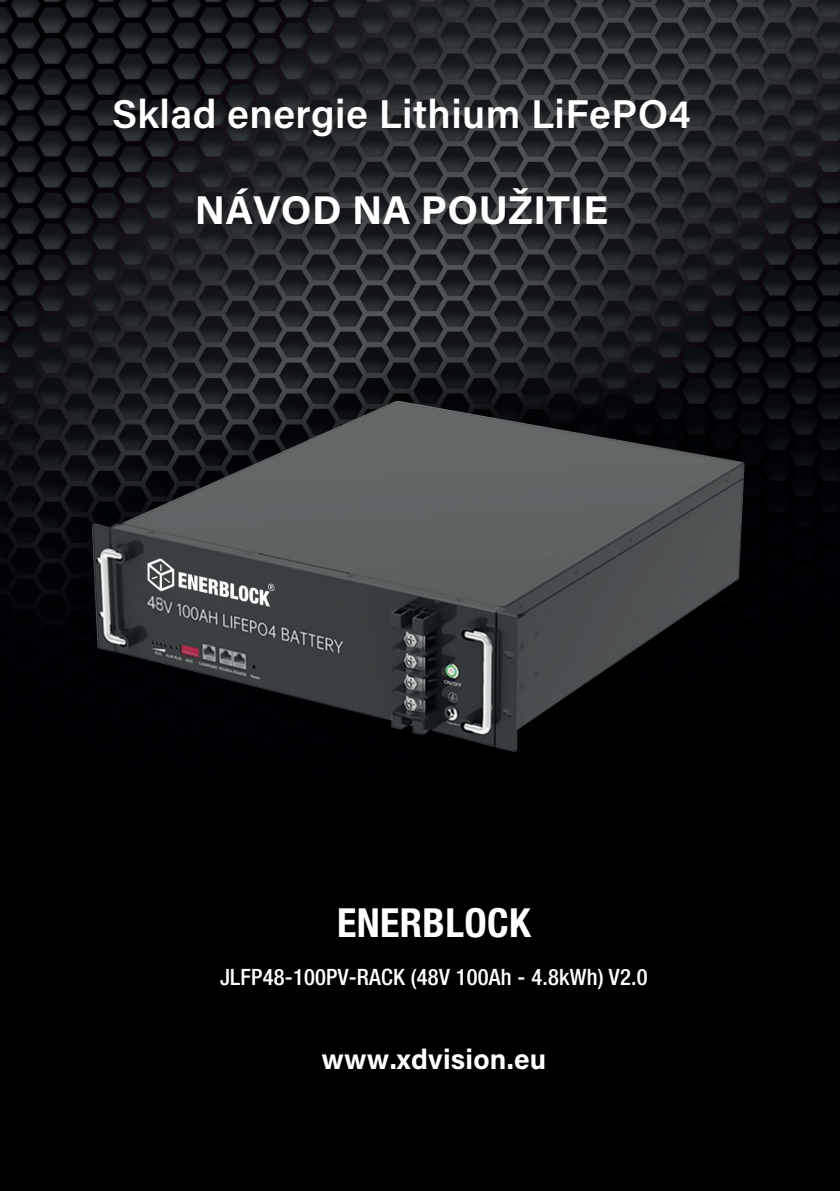
<style>
.page{position:relative;width:840px;height:1191px;background:#fff}
.page>*{position:absolute;margin:0;border:0;box-sizing:border-box;transform-origin:0 0}
.t1{font:600 40.2px "Acumin Pro";letter-spacing:.01em;color:#fff}
.t2{font:700 40.2px "Acumin Pro";letter-spacing:.01em;color:#fff}
.t3{font:700 condensed 40.2px "Helvetica Neue LT Pro";letter-spacing:.01em;color:#fff}
.t4{font:700 28px "Acumin Pro";letter-spacing:.01em;color:#fff}
.t5{font:500 condensed 22.6px "Helvetica Neue LT Pro";letter-spacing:.01em;color:#fff}
</style>
<div class="page">
<img style="left:0;top:0;width:839px;height:1191px">
<p class="t1" style="left:112px;top:86px;width:580px">Sklad energie Lithium LiFePO4</p>
<p class="t2" style="left:195px;top:181px;width:414px">NÁVOD NA POUŽITIE</p>
<p class="t3" style="left:337px;top:898px;width:195px">ENERBLOCK</p>
<p class="t5" style="left:220px;top:963px;width:429px">JLFP48-100PV-RACK (48V 100Ah - 4.8kWh) V2.0</p>
<p class="t4" style="left:321px;top:1039px;width:226px">www.xdvision.eu</p>
</div>
